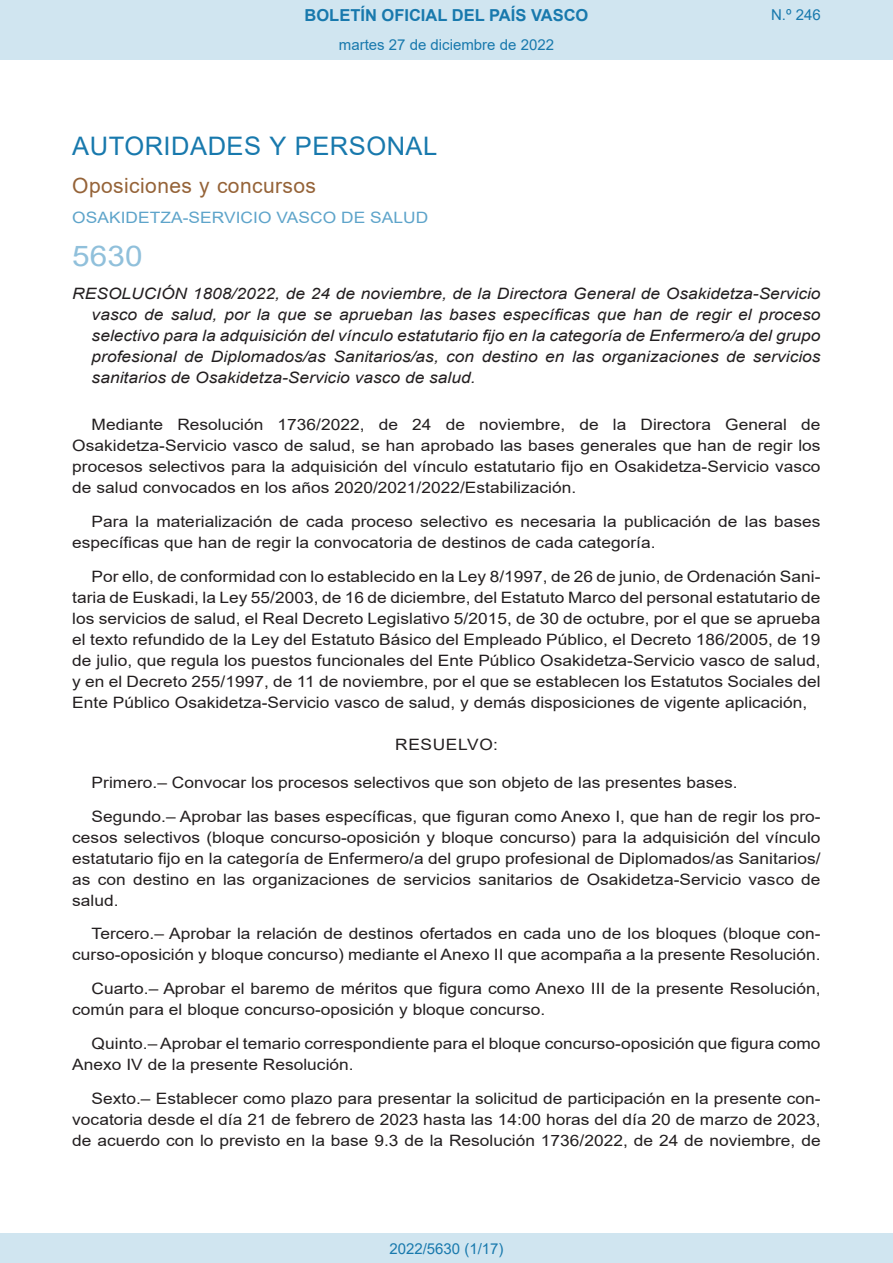
<style>
.page{position:relative;width:893px;height:1263px;background:#fff}
.page>*{position:absolute;margin:0;border:0;box-sizing:border-box;transform-origin:0 0}
.BOPVOrden{font:28.5px "Arial";color:#90c0db;scale:1.11 1}
.BOPVSeccion{font:25.5px "Arial";letter-spacing:.02em;color:#1879ad}
.BOPVSubseccion{font:21px "Arial";letter-spacing:.02em;color:#956338}
.t1{font:700 16.5px "Arial";color:#1879ad}
.BOPVDetalle{font:15.6px/21px "Arial";color:#231f20;text-align:justify;scale:1.11 1}
.BOPVTitulo{font:italic 15.6px/21px "Arial";color:#231f20;text-align:justify;scale:1.11 1}
.BOPVOrganismo{font:15.6px "Arial";letter-spacing:.005em;color:#5ea4ca;scale:1.11 1}
.BOPVClave{font:15.6px "Arial";letter-spacing:.035em;color:#231f20;scale:1.11 1}
.Paginacion_Centro{font:15px "Arial";color:#1879ad}
</style>
<div class="page">
<div style="left:0;top:0;width:893px;height:60px;background:#d0e5f0"></div>
<div style="left:0;top:1233px;width:893px;height:30px;background:#d0e5f0"></div>
<p class="t1" style="left:305px;top:3px;width:285px">BOLETÍN OFICIAL DEL PAÍS VASCO</p>
<p class="Paginacion_Centro" style="left:339px;top:35px;width:217px">martes 27 de diciembre de 2022</p>
<p class="Paginacion_Centro" style="left:771px;top:5px;width:51px">N.º 246</p>
<p class="BOPVSeccion" style="left:72px;top:128px;width:366px">AUTORIDADES Y PERSONAL</p>
<p class="BOPVSubseccion" style="left:72px;top:171px;width:245px">Oposiciones y concursos</p>
<p class="BOPVOrganismo" style="left:72px;top:207px;width:322px">OSAKIDETZA-SERVICIO VASCO DE SALUD</p>
<p class="BOPVOrden" style="left:72px;top:236px;width:65px">5630</p>
<p class="BOPVTitulo" style="left:92px;top:284px;width:658px;text-indent:-19px">RESOLUCIÓN 1808/2022, de 24 de noviembre, de la Directora General de Osakidetza-Servicio vasco de salud, por la que se aprueban las bases específicas que han de regir el proceso selectivo para la adquisición del vínculo estatutario fijo en la categoría de Enfermero/a del grupo profesional de Diplomados/as Sanitarios/as, con destino en las organizaciones de servicios sanitarios de Osakidetza-Servicio vasco de salud.</p>
<p class="BOPVDetalle" style="left:72px;top:414px;width:676px;text-indent:19px">Mediante Resolución 1736/2022, de 24 de noviembre, de la Directora General de Osakidetza-Servicio vasco de salud, se han aprobado las bases generales que han de regir los procesos selectivos para la adquisición del vínculo estatutario fijo en Osakidetza-Servicio vasco de salud convocados en los años 2020/2021/2022/Estabilización.</p>
<p class="BOPVDetalle" style="left:72px;top:511px;width:676px;text-indent:19px">Para la materialización de cada proceso selectivo es necesaria la publicación de las bases específicas que han de regir la convocatoria de destinos de cada categoría.</p>
<p class="BOPVDetalle" style="left:72px;top:565px;width:676px;text-indent:19px">Por ello, de conformidad con lo establecido en la Ley 8/1997, de 26 de junio, de Ordenación Sani&shy;taria de Euskadi, la Ley 55/2003, de 16 de diciembre, del Estatuto Marco del personal estatutario de los servicios de salud, el Real Decreto Legislativo 5/2015, de 30 de octubre, por el que se aprueba el texto refundido de la Ley del Estatuto Básico del Empleado Público, el Decreto 186/2005, de 19 de julio, que regula los puestos funcionales del Ente Público Osakidetza-Servicio vasco de salud, y en el Decreto 255/1997, de 11 de noviembre, por el que se establecen los Estatutos Sociales del Ente Público Osakidetza-Servicio vasco de salud, y demás disposiciones de vigente aplicación,</p>
<p class="BOPVClave" style="left:395px;top:733px;width:94px">RESUELVO:</p>
<p class="BOPVDetalle" style="left:92px;top:772px;width:583px">Primero.– Convocar los procesos selectivos que son objeto de las presentes bases.</p>
<p class="BOPVDetalle" style="left:72px;top:805px;width:676px;text-indent:19px">Segundo.– Aprobar las bases específicas, que figuran como Anexo I, que han de regir los pro&shy;cesos selectivos (bloque concurso-oposición y bloque concurso) para la adquisición del vínculo estatutario fijo en la categoría de Enfermero/a del grupo profesional de Diplomados/as Sanitarios/ as con destino en las organizaciones de servicios sanitarios de Osakidetza-Servicio vasco de salud.</p>
<p class="BOPVDetalle" style="left:72px;top:923px;width:676px;text-align:right">Tercero.– Aprobar la relación de destinos ofertados en cada uno de los bloques (bloque con&shy;curso-oposición y bloque concurso) mediante el Anexo II que acompaña a la presente Resolución.</p>
<p class="BOPVDetalle" style="left:72px;top:978px;width:676px;text-indent:19px">Cuarto.– Aprobar el baremo de méritos que figura como Anexo III de la presente Resolución, común para el bloque concurso-oposición y bloque concurso.</p>
<p class="BOPVDetalle" style="left:72px;top:1033px;width:676px;text-indent:19px">Quinto.– Aprobar el temario correspondiente para el bloque concurso-oposición que figura como<br>Anexo IV de la presente Resolución.</p>
<p class="BOPVDetalle" style="left:72px;top:1087px;width:676px;text-indent:19px">Sexto.– Establecer como plazo para presentar la solicitud de participación en la presente con&shy;vocatoria desde el día 21 de febrero de 2023 hasta las 14:00 horas del día 20 de marzo de 2023, de acuerdo con lo previsto en la base 9.3 de la Resolución 1736/2022, de 24 de noviembre, de</p>
<p class="Paginacion_Centro" style="left:389px;top:1238px;width:116px">2022/5630 (1/17)</p>
</div>
